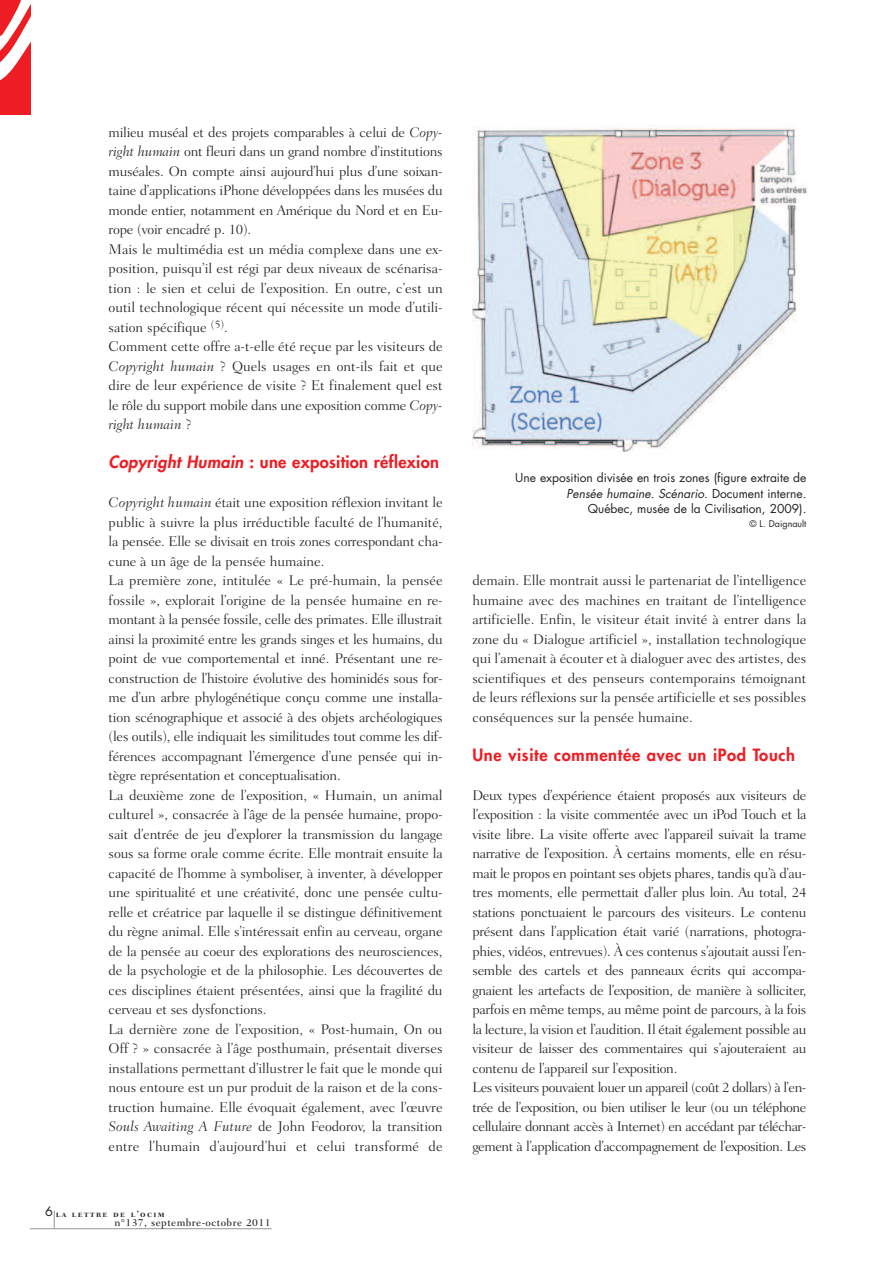
<style>
.page{position:relative;width:893px;height:1263px;background:#fff}
.page>*{position:absolute;margin:0;border:0;box-sizing:border-box;transform-origin:0 0}
.t1{font:800 16.5px "Futura";letter-spacing:.015em;color:#ee1d23}
.t2{font:800 16.5px "Futura";letter-spacing:.04em;color:#ee1d23}
.t3{font:300 14.25px/19.5px "Fairfield LH";letter-spacing:-.015em;color:#231f20}
.t4{font:12px/15.8px "Futura";color:#231f20;text-align:right}
.t5{font:500 10.5px "Fairfield LH";letter-spacing:.04em;color:#231f20}
.t6{font:9px "Fairfield LH Bold SC";letter-spacing:.15em;color:#231f20}
.t7{font:9px "Futura";color:#231f20}
.s1{font-style:italic}
.s2{font-family:"Futura";font-size:12.75px}
</style>
<div class="page">
<svg style="left:54px;top:1210px;width:1px;height:18px"></svg>
<hr style="left:30px;top:1228px;width:242px;height:1px;background:#939598">
<svg style="left:0;top:0;width:30px;height:114px"></svg>
<img style="left:473px;top:125px;width:335px;height:327px">
<p class="t3" style="left:109px;top:123px;width:335px">milieu muséal et des projets comparables à celui de <span class="s1">Copy&shy;right humain</span> ont fleuri dans un grand nombre d’institutions muséales. On compte ainsi aujourd’hui plus d’une soixan&shy;taine d’applications iPhone développées dans les musées du monde entier, notamment en Amérique du Nord et en Eu&shy;rope (voir encadré p. 10).<br>Mais le multimédia est un média complexe dans une ex&shy;position, puisqu’il est régi par deux niveaux de scénarisa&shy;tion : le sien et celui de l’exposition. En outre, c’est un outil technologique récent qui nécessite un mode d’utili&shy;sation spécifique <sup>(5)</sup>.<br>Comment cette offre a-t-elle été reçue par les visiteurs de <span class="s1">Copyright humain</span> ? Quels usages en ont-ils fait et que dire de leur expérience de visite ? Et finalement quel est le rôle du support mobile dans une exposition comme <span class="s1">Copy&shy;right humain</span> ?</p>
<p class="t1" style="left:109px;top:454px;width:332px"><span class="s1">Copyright Humain</span> : une exposition réflexion</p>
<p class="t3" style="left:109px;top:494px;width:336px"><span class="s1">Copyright humain</span> était une exposition réflexion invitant le public à suivre la plus irréductible faculté de l’humanité, la pensée. Elle se divisait en trois zones correspondant cha&shy;cune à un âge de la pensée humaine.<br>La première zone, intitulée « Le pré-humain, la pensée fossile », explorait l’origine de la pensée humaine en re&shy;montant à la pensée fossile, celle des primates. Elle illustrait ainsi la proximité entre les grands singes et les humains, du point de vue comportemental et inné. Présentant une re&shy;construction de l’histoire évolutive des hominidés sous for&shy;me d’un arbre phylogénétique conçu comme une installa&shy;tion scénographique et associé à des objets archéologiques (les outils), elle indiquait les similitudes tout comme les dif&shy;férences accompagnant l’émergence d’une pensée qui in&shy;tègre représentation et conceptualisation.<br>La deuxième zone de l’exposition, « Humain, un animal culturel », consacrée à l’âge de la pensée humaine, propo&shy;sait d’entrée de jeu d’explorer la transmission du langage sous sa forme orale comme écrite. Elle montrait ensuite la capacité de l’homme à symboliser, à inventer, à développer une spiritualité et une créativité, donc une pensée cultu&shy;relle et créatrice par laquelle il se distingue définitivement du règne animal. Elle s’intéressait enfin au cerveau, organe de la pensée au coeur des explorations des neurosciences, de la psychologie et de la philosophie. Les découvertes de ces disciplines étaient présentées, ainsi que la fragilité du cerveau et ses dysfonctions.<br>La dernière zone de l’exposition, « Post-humain, On ou Off ? » consacrée à l’âge posthumain, présentait diverses installations permettant d’illustrer le fait que le monde qui nous entoure est un pur produit de la raison et de la cons&shy;truction humaine. Elle évoquait également, avec l’œuvre <span class="s1">Souls Awaiting A Future</span> de John Feodorov, la transition entre l’humain d’aujourd’hui et celui transformé de</p>
<p class="t6" style="left:45px;top:1210px;width:121px"><span class="s2">6</span> la lettre de l’ocim</p>
<p class="t5" style="left:114px;top:1218px;width:158px">n°137, septembre-octobre 2011</p>
<p class="t4" style="left:515px;top:471px;width:293px">Une exposition divisée en trois zones (figure extraite de<br><span class="s1">Pensée humaine. Scénario</span>. Document interne.<br>Québec, musée de la Civilisation, 2009).</p>
<p class="t7" style="left:749px;top:519px;width:59px">© L. Daignault</p>
<p class="t3" style="left:472px;top:572px;width:335px;text-align:justify">demain. Elle montrait aussi le partenariat de l’intelligence humaine avec des machines en traitant de l’intelligence artificielle. Enfin, le visiteur était invité à entrer dans la zone du « Dialogue artificiel », installation technologique qui l’amenait à écouter et à dialoguer avec des artistes, des scientifiques et des penseurs contemporains témoignant de leurs réflexions sur la pensée artificielle et ses possibles conséquences sur la pensée humaine.</p>
<p class="t2" style="left:472px;top:747px;width:324px">Une visite commentée avec un iPod Touch</p>
<p class="t3" style="left:472px;top:786px;width:335px">Deux types d’expérience étaient proposés aux visiteurs de l’exposition : la visite commentée avec un iPod Touch et la visite libre. La visite offerte avec l’appareil suivait la trame narrative de l’exposition. À certains moments, elle en résu&shy;mait le propos en pointant ses objets phares, tandis qu’à d’au&shy;tres moments, elle permettait d’aller plus loin. Au total, 24 stations ponctuaient le parcours des visiteurs. Le contenu présent dans l’application était varié (narrations, photogra&shy;phies, vidéos, entrevues). À ces contenus s’ajoutait aussi l’en&shy;semble des cartels et des panneaux écrits qui accompa&shy;gnaient les artefacts de l’exposition, de manière à solliciter, parfois en même temps, au même point de parcours, à la fois la lecture, la vision et l’audition. Il était également possible au visiteur de laisser des commentaires qui s’ajouteraient au contenu de l’appareil sur l’exposition.<br>Les visiteurs pouvaient louer un appareil (coût 2 dollars) à l’en&shy;trée de l’exposition, ou bien utiliser le leur (ou un téléphone cellulaire donnant accès à Internet) en accédant par téléchar&shy;gement à l’application d’accompagnement de l’exposition. Les</p>
</div>
